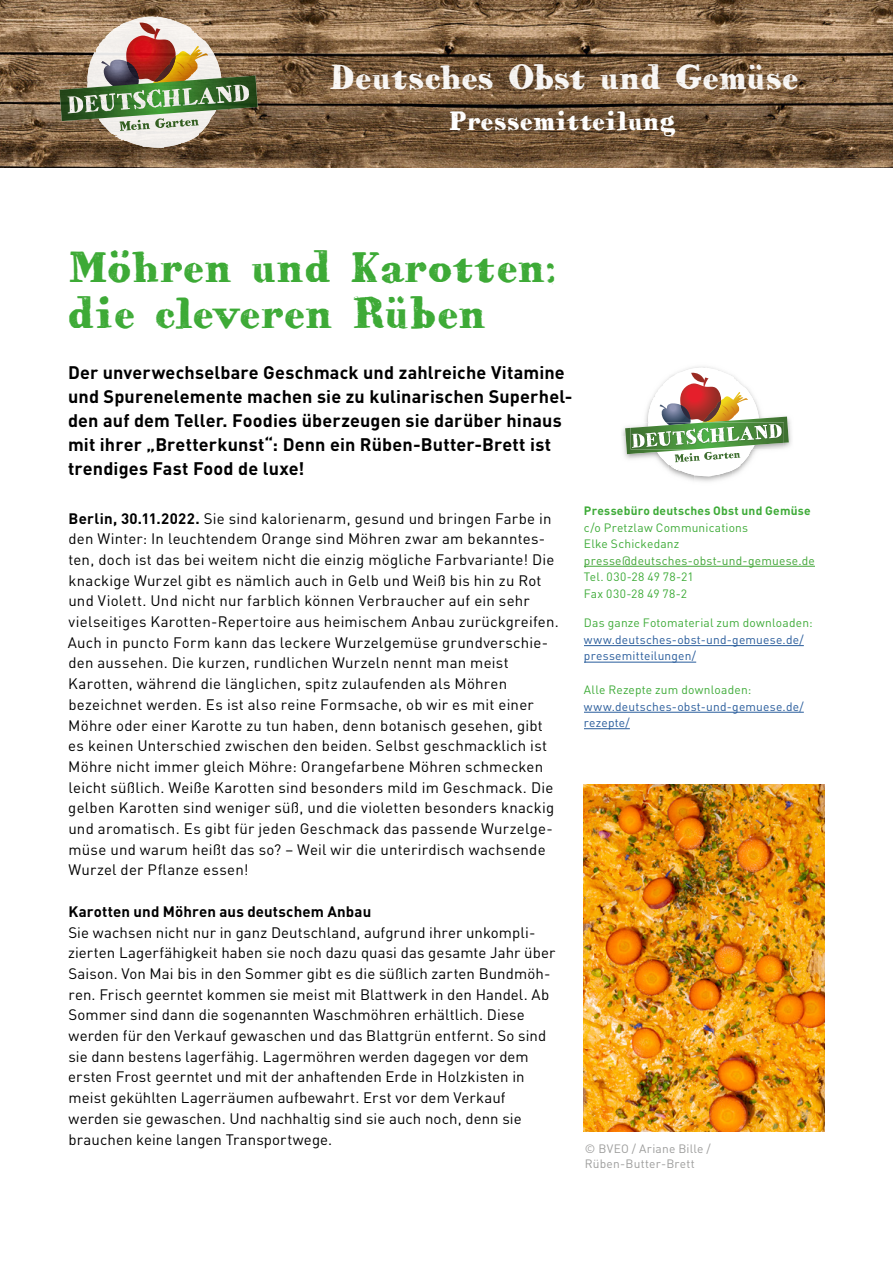
<style>
.page{position:relative;width:893px;height:1263px;background:#fff}
.page>*{position:absolute;margin:0;border:0;box-sizing:border-box;transform-origin:0 0}
.t1{font:44.25px/45.9px "HVD Bodedo";letter-spacing:.01em;color:#3daa36}
.t2{font:34.5px "HVD Bodedo";color:#fff}
.t3{font:27px "HVD Bodedo";letter-spacing:-.005em;color:#fff}
.t4{font:700 18px/24px "DIN Pro";letter-spacing:.01em;color:#000}
.t5{font:15px/20.7px "DIN Pro";letter-spacing:.015em;color:#000}
.t6{font:700 15px "DIN Pro";letter-spacing:.005em;color:#000}
.t7{font:12px/16.5px "DIN Pro";letter-spacing:.015em;color:#3eab38}
.t8{font:12px/16.5px "DIN Pro";letter-spacing:.015em;color:#275b9b}
.t9{font:12px "DIN Pro";letter-spacing:.02em;color:#3fa535}
.t10{font:12px/15px "DIN Pro";letter-spacing:.015em;color:#9d9d9c}
.t11{font:700 12px "DIN Pro";letter-spacing:.02em;color:#3eab38}
.s1{font-weight:700}
</style>
<div class="page">
<hr style="left:584px;top:566px;width:231px;height:1px;background:#3fa535">
<hr style="left:584px;top:645px;width:220px;height:1px;background:#275b9b">
<hr style="left:584px;top:662px;width:112px;height:1px;background:#275b9b">
<hr style="left:584px;top:712px;width:220px;height:1px;background:#275b9b">
<hr style="left:584px;top:728px;width:46px;height:1px;background:#275b9b">
<img style="left:789px;top:424px;width:3px;height:22px">
<img style="left:694px;top:476px;width:26px;height:6px">
<svg style="left:622px;top:367px;width:167px;height:109px"></svg>
<img style="left:0;top:0;width:518px;height:167px">
<img style="left:518px;top:0;width:375px;height:167px">
<img style="left:584px;top:785px;width:241px;height:347px">
<img style="left:60px;top:16px;width:198px;height:132px">
<h2 class="t2" style="left:330px;top:55px;width:471px">Deutsches Obst und Gemüse</h2>
<h3 class="t3" style="left:450px;top:104px;width:228px">Pressemitteilung</h3>
<h1 class="t1" style="left:68px;top:244px;width:488px">Möhren und Karotten: die cleveren Rüben</h1>
<p class="t4" style="left:68px;top:358px;width:506px">Der unverwechselbare Geschmack und zahlreiche Vitamine und Spurenelemente machen sie zu kulinarischen Superhel&shy;den auf dem Teller. Foodies überzeugen sie darüber hinaus mit ihrer „Bretterkunst“: Denn ein Rüben-Butter-Brett ist trendiges Fast Food de luxe!</p>
<p class="t5" style="left:68px;top:506px;width:493px"><span class="s1">Berlin, 30.11.2022.</span> Sie sind kalorienarm, gesund und bringen Farbe in den Winter: In leuchtendem Orange sind Möhren zwar am bekanntes&shy;ten, doch ist das bei weitem nicht die einzig mögliche Farbvariante! Die knackige Wurzel gibt es nämlich auch in Gelb und Weiß bis hin zu Rot und Violett. Und nicht nur farblich können Verbraucher auf ein sehr vielseitiges Karotten-Repertoire aus heimischem Anbau zurückgreifen.<br>Auch in puncto Form kann das leckere Wurzelgemüse grundverschie&shy;den aussehen. Die kurzen, rundlichen Wurzeln nennt man meist Karotten, während die länglichen, spitz zulaufenden als Möhren bezeichnet werden. Es ist also reine Formsache, ob wir es mit einer Möhre oder einer Karotte zu tun haben, denn botanisch gesehen, gibt es keinen Unterschied zwischen den beiden. Selbst geschmacklich ist Möhre nicht immer gleich Möhre: Orangefarbene Möhren schmecken leicht süßlich. Weiße Karotten sind besonders mild im Geschmack. Die gelben Karotten sind weniger süß, und die violetten besonders knackig und aromatisch. Es gibt für jeden Geschmack das passende Wurzelge&shy;müse und warum heißt das so? – Weil wir die unterirdisch wachsende Wurzel der Pflanze essen!</p>
<p class="t6" style="left:69px;top:899px;width:304px">Karotten und Möhren aus deutschem Anbau</p>
<p class="t5" style="left:68px;top:920px;width:489px">Sie wachsen nicht nur in ganz Deutschland, aufgrund ihrer unkompli&shy;zierten Lagerfähigkeit haben sie noch dazu quasi das gesamte Jahr über Saison. Von Mai bis in den Sommer gibt es die süßlich zarten Bundmöh&shy;ren. Frisch geerntet kommen sie meist mit Blattwerk in den Handel. Ab Sommer sind dann die sogenannten Waschmöhren erhältlich. Diese werden für den Verkauf gewaschen und das Blattgrün entfernt. So sind sie dann bestens lagerfähig. Lagermöhren werden dagegen vor dem ersten Frost geerntet und mit der anhaftenden Erde in Holzkisten in meist gekühlten Lagerräumen aufbewahrt. Erst vor dem Verkauf werden sie gewaschen. Und nachhaltig sind sie auch noch, denn sie brauchen keine langen Transportwege.</p>
<p class="t11" style="left:584px;top:501px;width:228px">Pressebüro deutsches Obst und Gemüse</p>
<p class="t7" style="left:584px;top:518px;width:166px">c/o Pretzlaw Communications<br>Elke Schickedanz</p>
<p class="t9" style="left:584px;top:551px;width:232px">presse@deutsches-obst-und-gemuese.de</p>
<p class="t7" style="left:584px;top:567px;width:111px">Tel. 030-28 49 78-21<br>Fax 030-28 49 78-2</p>
<p class="t7" style="left:584px;top:614px;width:230px">Das ganze Fotomaterial zum downloaden:</p>
<p class="t8" style="left:584px;top:630px;width:221px">www.deutsches-obst-und-gemuese.de/ pressemitteilungen/</p>
<p class="t7" style="left:584px;top:680px;width:169px">Alle Rezepte zum downloaden:</p>
<p class="t8" style="left:584px;top:697px;width:221px">www.deutsches-obst-und-gemuese.de/ rezepte/</p>
<p class="t10" style="left:585px;top:1140px;width:127px">© BVEO / Ariane Bille /<br>Rüben-Butter-Brett</p>
</div>
